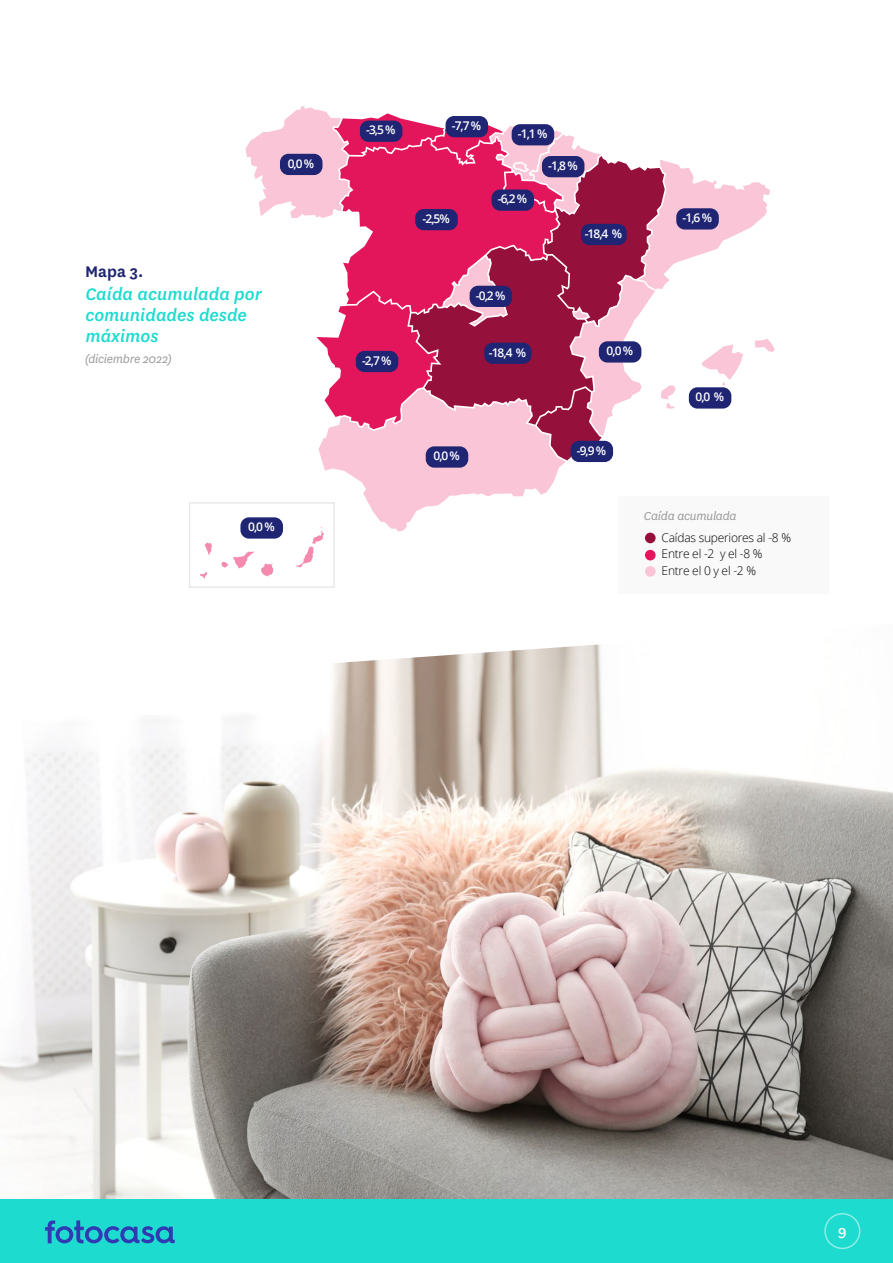
<style>
.page{position:relative;width:893px;height:1263px;background:#fff}
.page>*{position:absolute;margin:0;border:0;box-sizing:border-box;transform-origin:0 0}
.Subtitulo_gráfico_ma{font:italic 500 19.5px/21px "National";color:#1edbcf}
.Título_gráfico_mapa{font:600 18px "National";color:#1f2573}
.t1{font:500 16.5px "National";color:#fff}
.Mini_datos{font:italic 13.5px "National";letter-spacing:-.02em;color:#9a999a}
.Datos_gráficos_peque{font:600 12px "Open Sans";color:#fff}
.Leyenda_-_Cuadro{font:300 12px "Open Sans";letter-spacing:-.02em;color:#000}
</style>
<div class="page">
<img style="left:0;top:644px;width:893px;height:555px">
<div style="left:0;top:1199px;width:893px;height:64px;background:#1edbcf"></div>
<svg style="left:45px;top:1220px;width:130px;height:23px"></svg>
<div style="left:824px;top:1213px;width:36px;height:36px;border:2px solid #8eede7;border-radius:50%"></div>
<div style="left:189px;top:502px;width:146px;height:86px;border:2px solid #eae9ea"></div>
<svg style="left:200px;top:106px;width:575px;height:472px"></svg>
<div style="left:240px;top:517px;width:43px;height:22px;background:#1f2573;border-radius:9px"></div>
<div style="left:426px;top:446px;width:42px;height:22px;background:#1f2573;border-radius:9px"></div>
<div style="left:581px;top:224px;width:46px;height:21px;background:#1f2573;border-radius:9px"></div>
<div style="left:360px;top:121px;width:42px;height:21px;background:#1f2573;border-radius:9px"></div>
<div style="left:689px;top:387px;width:42px;height:22px;background:#1f2573;border-radius:9px"></div>
<div style="left:446px;top:116px;width:42px;height:21px;background:#1f2573;border-radius:9px"></div>
<div style="left:415px;top:209px;width:43px;height:21px;background:#1f2573;border-radius:9px"></div>
<div style="left:484px;top:343px;width:47px;height:21px;background:#1f2573;border-radius:9px"></div>
<div style="left:676px;top:208px;width:43px;height:22px;background:#1f2573;border-radius:9px"></div>
<div style="left:599px;top:341px;width:42px;height:22px;background:#1f2573;border-radius:9px"></div>
<div style="left:356px;top:351px;width:42px;height:21px;background:#1f2573;border-radius:9px"></div>
<div style="left:280px;top:154px;width:42px;height:21px;background:#1f2573;border-radius:9px"></div>
<div style="left:571px;top:441px;width:42px;height:21px;background:#1f2573;border-radius:9px"></div>
<div style="left:512px;top:124px;width:42px;height:21px;background:#1f2573;border-radius:9px"></div>
<div style="left:542px;top:156px;width:42px;height:21px;background:#1f2573;border-radius:9px"></div>
<div style="left:470px;top:286px;width:42px;height:21px;background:#1f2573;border-radius:9px"></div>
<div style="left:492px;top:189px;width:42px;height:22px;background:#1f2573;border-radius:9px"></div>
<div style="left:619px;top:497px;width:210px;height:97px;background:#f9f9f9"></div>
<div style="left:645px;top:533px;width:11px;height:10px;background:#96103c;border-radius:50%"></div>
<div style="left:645px;top:550px;width:11px;height:10px;background:#e3165b;border-radius:50%"></div>
<div style="left:645px;top:566px;width:11px;height:11px;background:#fac5d6;border-radius:50%"></div>
<p class="Datos_gráficos_peque" style="left:288px;top:155px;width:28px">0,0 %</p>
<p class="Título_gráfico_mapa" style="left:85px;top:259px;width:60px">Mapa 3.</p>
<p class="Subtitulo_gráfico_ma" style="left:85px;top:282px;width:178px">Caída acumulada por comunidades desde máximos</p>
<p class="Mini_datos" style="left:85px;top:350px;width:89px">(diciembre 2022)</p>
<p class="Datos_gráficos_peque" style="left:248px;top:519px;width:28px">0,0 %</p>
<p class="Datos_gráficos_peque" style="left:366px;top:122px;width:31px">-3,5 %</p>
<p class="Datos_gráficos_peque" style="left:362px;top:352px;width:31px">-2,7 %</p>
<p class="Datos_gráficos_peque" style="left:452px;top:117px;width:31px">-7,7 %</p>
<p class="Datos_gráficos_peque" style="left:423px;top:210px;width:29px">-2,5%</p>
<p class="Datos_gráficos_peque" style="left:518px;top:125px;width:31px">-1,1 %</p>
<p class="Datos_gráficos_peque" style="left:498px;top:191px;width:31px">-6,2 %</p>
<p class="Datos_gráficos_peque" style="left:548px;top:157px;width:31px">-1,8 %</p>
<p class="Datos_gráficos_peque" style="left:585px;top:225px;width:39px">-18,4 %</p>
<p class="Datos_gráficos_peque" style="left:683px;top:210px;width:31px">-1,6 %</p>
<p class="Datos_gráficos_peque" style="left:476px;top:287px;width:31px">-0,2 %</p>
<p class="Datos_gráficos_peque" style="left:489px;top:344px;width:39px">-18,4 %</p>
<p class="Datos_gráficos_peque" style="left:433px;top:448px;width:28px">0,0 %</p>
<p class="Datos_gráficos_peque" style="left:607px;top:343px;width:28px">0,0 %</p>
<p class="Datos_gráficos_peque" style="left:577px;top:442px;width:31px">-9,9 %</p>
<p class="Datos_gráficos_peque" style="left:695px;top:389px;width:30px">0,0 %</p>
<p class="Mini_datos" style="left:644px;top:508px;width:94px">Caída acumulada</p>
<p class="Leyenda_-_Cuadro" style="left:662px;top:529px;width:131px">Caídas superiores al -8 %</p>
<p class="Leyenda_-_Cuadro" style="left:662px;top:546px;width:103px">Entre el -2 y el -8 %</p>
<p class="Leyenda_-_Cuadro" style="left:662px;top:562px;width:96px">Entre el 0 y el -2 %</p>
<h3 class="t1" style="left:838px;top:1220px;width:10px">9</h3>
</div>
